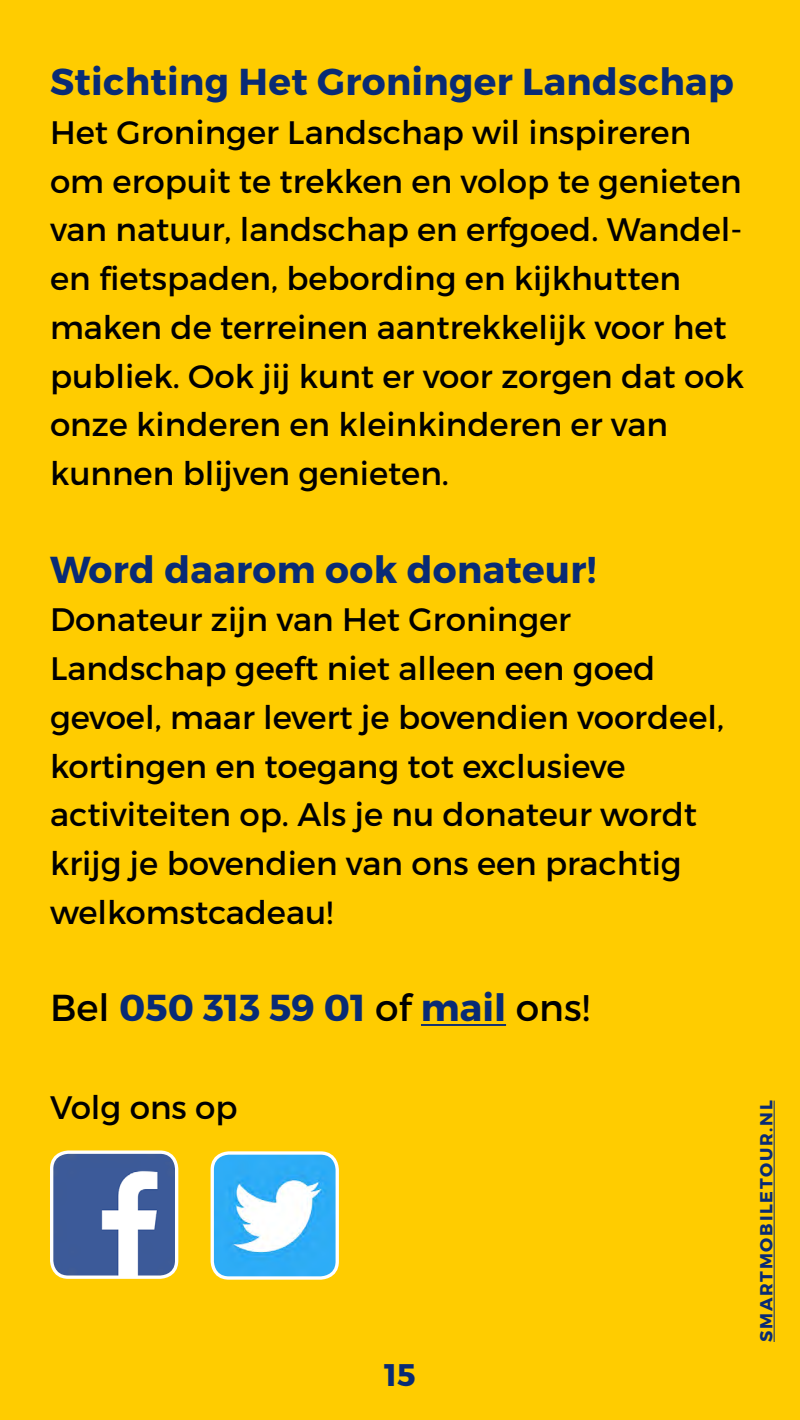
<style>
.page{position:relative;width:800px;height:1420px;background:#fc0}
.page>*{position:absolute;margin:0;border:0;box-sizing:border-box;transform-origin:0 0}
.t1{font:700 37.5px "Montserrat";letter-spacing:.01em;color:#092b75}
.t2{font:32.5px/48.8px "Montserrat";color:#000}
.t3{font:700 31.25px "Montserrat";color:#092b75}
.t4{font:700 17.5px "Montserrat";letter-spacing:.1em;color:#092b75}
.s1{font-weight:400;color:#000}
</style>
<div class="page">
<hr style="left:421px;top:1024px;width:85px;height:2px;background:#092b75">
<img style="left:52px;top:1152px;width:125px;height:123px">
<div style="left:50px;top:1151px;width:128px;height:128px;border:3px solid #fff;border-radius:17px"></div>
<img style="left:212px;top:1155px;width:123px;height:121px">
<div style="left:211px;top:1151px;width:128px;height:129px;border:3px solid #fff;border-radius:17px"></div>
<hr style="left:774px;top:1101px;width:1px;height:241px;background:#092b75">
<p class="t1" style="left:50px;top:58px;width:685px">Stichting Het Groninger Landschap</p>
<p class="t2" style="left:50px;top:108px;width:696px">Het Groninger Landschap wil inspireren om eropuit te trekken en volop te genieten van natuur, landschap en erfgoed. Wandel&shy;en fietspaden, bebording en kijkhutten maken de terreinen aantrekkelijk voor het publiek. Ook jij kunt er voor zorgen dat ook onze kinderen en kleinkinderen er van kunnen blijven genieten.</p>
<p class="t1" style="left:50px;top:546px;width:548px">Word daarom ook donateur!</p>
<p class="t2" style="left:50px;top:595px;width:676px">Donateur zijn van Het Groninger Landschap geeft niet alleen een goed gevoel, maar levert je bovendien voordeel, kortingen en toegang tot exclusieve activiteiten op. Als je nu donateur wordt krijg je bovendien van ons een prachtig welkomstcadeau!</p>
<p class="t1" style="left:50px;top:985px;width:541px"><span class="s1">Bel</span> 050 313 59 01 <span class="s1">of</span> mail <span class="s1">ons!</span></p>
<p class="t2" style="left:50px;top:1083px;width:189px">Volg ons op</p>
<p class="t4" style="left:755px;top:1342px;width:243px;rotate:-90deg">SMARTMOBILETOUR.NL</p>
<p class="t3" style="left:384px;top:1355px;width:33px">15</p>
</div>
